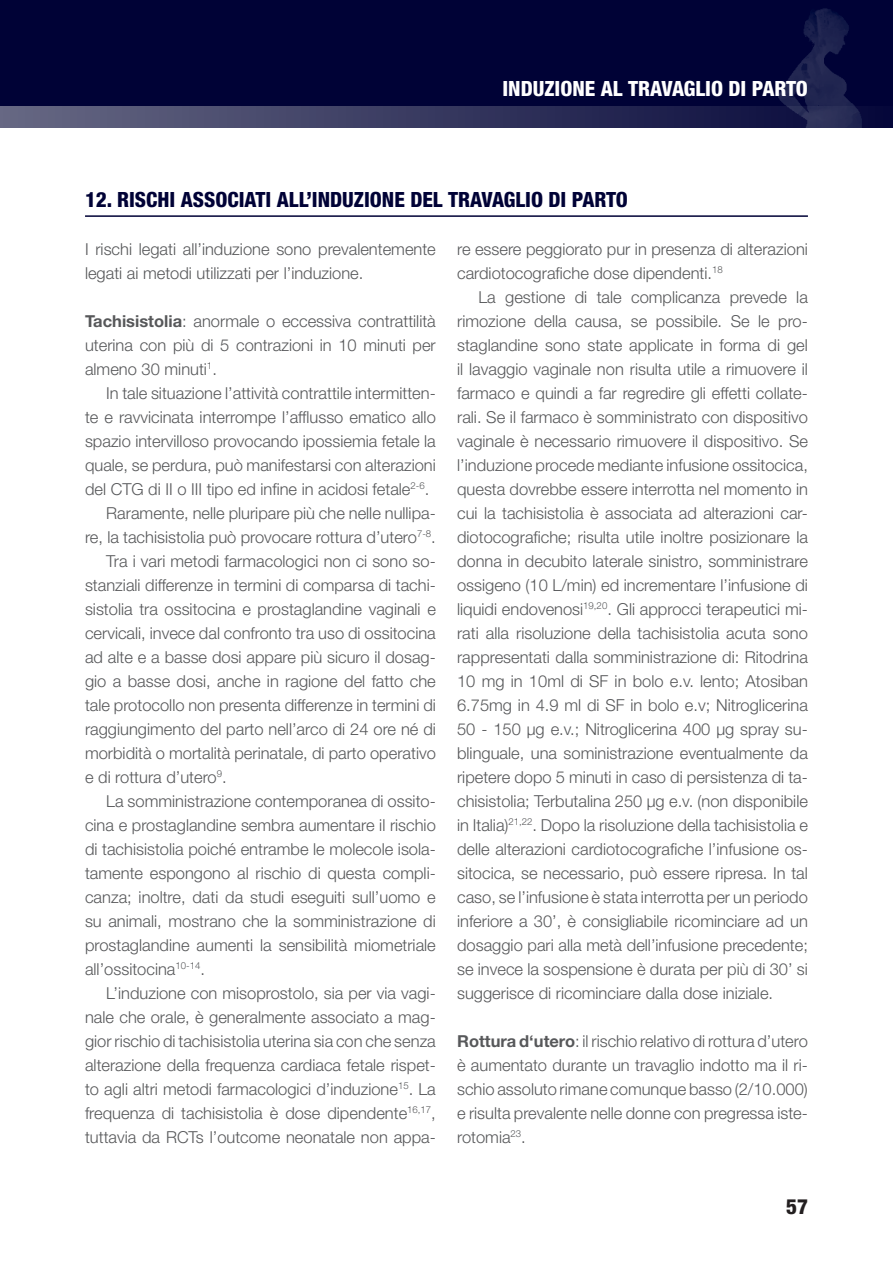
<style>
.page{position:relative;width:893px;height:1263px;background:#fff}
.page>*{position:absolute;margin:0;border:0;box-sizing:border-box;transform-origin:0 0}
.t1{font:800 condensed 21px "Helvetica Neue LT Std";color:#000236}
.t2{font:800 condensed 21px "Helvetica Neue LT Std";color:#fff}
.t3{font:800 condensed 21px "Helvetica Neue LT Std";color:#231f20}
.t4{font:300 16.5px/24px "Helvetica Neue LT Std";color:#57585a;text-align:justify}
.s1{font-weight:700}
</style>
<div class="page">
<div style="left:0;top:0;width:893px;height:128px;background:#000236"></div>
<img style="left:778px;top:8px;width:77px;height:98px">
<svg style="left:0;top:106px;width:862px;height:22px;background:#393b61"></svg>
<hr style="left:85px;top:215px;width:723px;height:2px;background:#000236">
<p class="t2" style="left:502px;top:75px;width:307px">INDUZIONE AL TRAVAGLIO DI PARTO</p>
<p class="t1" style="left:85px;top:186px;width:544px">12. RISCHI ASSOCIATI ALL’INDUZIONE DEL TRAVAGLIO DI PARTO</p>
<p class="t4" style="left:85px;top:237px;width:352px">I rischi legati all’induzione sono prevalentemente legati ai metodi utilizzati per l’induzione.</p>
<p class="t4" style="left:85px;top:309px;width:352px"><span class="s1">Tachisistolia</span>: anormale o eccessiva contrattilità uterina con più di 5 contrazioni in 10 minuti per almeno 30 minuti<sup>1</sup>.</p>
<p class="t4" style="left:106px;top:381px;width:331px">In tale situazione l’attività contrattile intermitten‑</p>
<p class="t4" style="left:85px;top:405px;width:352px">te e ravvicinata interrompe l’afflusso ematico allo</p>
<p class="t4" style="left:85px;top:429px;width:352px">spazio intervilloso provocando ipossiemia fetale la</p>
<p class="t4" style="left:85px;top:453px;width:352px">quale, se perdura, può manifestarsi con alterazioni</p>
<p class="t4" style="left:85px;top:477px;width:346px">del CTG di II o III tipo ed infine in acidosi fetale<sup>2-6</sup>.</p>
<p class="t4" style="left:106px;top:501px;width:331px">Raramente, nelle pluripare più che nelle nullipa‑</p>
<p class="t4" style="left:85px;top:525px;width:352px">re, la tachisistolia può provocare rottura d’utero<sup>7-8</sup>.</p>
<p class="t4" style="left:106px;top:549px;width:331px">Tra i vari metodi farmacologici non ci sono so‑</p>
<p class="t4" style="left:85px;top:573px;width:352px">stanziali differenze in termini di comparsa di tachi‑</p>
<p class="t4" style="left:85px;top:597px;width:352px">sistolia tra ossitocina e prostaglandine vaginali e</p>
<p class="t4" style="left:85px;top:621px;width:352px">cervicali, invece dal confronto tra uso di ossitocina</p>
<p class="t4" style="left:85px;top:645px;width:352px">ad alte e a basse dosi appare più sicuro il dosag‑</p>
<p class="t4" style="left:85px;top:669px;width:352px">gio a basse dosi, anche in ragione del fatto che</p>
<p class="t4" style="left:85px;top:693px;width:352px">tale protocollo non presenta differenze in termini di</p>
<p class="t4" style="left:85px;top:717px;width:352px">raggiungimento del parto nell’arco di 24 ore né di</p>
<p class="t4" style="left:85px;top:741px;width:352px">morbidità o mortalità perinatale, di parto operativo</p>
<p class="t4" style="left:85px;top:765px;width:143px">e di rottura d’utero<sup>9</sup>.</p>
<p class="t4" style="left:106px;top:789px;width:331px">La somministrazione contemporanea di ossito‑</p>
<p class="t4" style="left:85px;top:813px;width:352px">cina e prostaglandine sembra aumentare il rischio</p>
<p class="t4" style="left:85px;top:837px;width:352px">di tachisistolia poiché entrambe le molecole isola‑</p>
<p class="t4" style="left:85px;top:861px;width:352px">tamente espongono al rischio di questa compli‑</p>
<p class="t4" style="left:85px;top:885px;width:352px">canza; inoltre, dati da studi eseguiti sull’uomo e</p>
<p class="t4" style="left:85px;top:909px;width:352px">su animali, mostrano che la somministrazione di</p>
<p class="t4" style="left:85px;top:933px;width:352px">prostaglandine aumenti la sensibilità miometriale</p>
<p class="t4" style="left:85px;top:957px;width:121px">all’ossitocina<sup>10-14</sup>.</p>
<p class="t4" style="left:106px;top:981px;width:331px">L’induzione con misoprostolo, sia per via vagi‑</p>
<p class="t4" style="left:85px;top:1005px;width:352px">nale che orale, è generalmente associato a mag‑</p>
<p class="t4" style="left:85px;top:1029px;width:352px">gior rischio di tachisistolia uterina sia con che senza</p>
<p class="t4" style="left:85px;top:1053px;width:352px">alterazione della frequenza cardiaca fetale rispet‑</p>
<p class="t4" style="left:85px;top:1077px;width:352px">to agli altri metodi farmacologici d’induzione<sup>15</sup>. La</p>
<p class="t4" style="left:85px;top:1101px;width:352px">frequenza di tachisistolia è dose dipendente<sup>16,17</sup>,</p>
<p class="t4" style="left:85px;top:1125px;width:352px">tuttavia da RCTs l’outcome neonatale non appa‑</p>
<p class="t4" style="left:457px;top:237px;width:352px">re essere peggiorato pur in presenza di alterazioni cardiotocografiche dose dipendenti.<sup>18</sup></p>
<p class="t4" style="left:457px;top:285px;width:352px;text-indent:21px">La gestione di tale complicanza prevede la rimozione della causa, se possibile. Se le pro‑ staglandine sono state applicate in forma di gel il lavaggio vaginale non risulta utile a rimuovere il farmaco e quindi a far regredire gli effetti collate‑ rali. Se il farmaco è somministrato con dispositivo vaginale è necessario rimuovere il dispositivo. Se l’induzione procede mediante infusione ossitocica, questa dovrebbe essere interrotta nel momento in cui la tachisistolia è associata ad alterazioni car‑ diotocografiche; risulta utile inoltre posizionare la donna in decubito laterale sinistro, somministrare ossigeno (10 L/min) ed incrementare l’infusione di liquidi endovenosi<sup>19,20</sup>. Gli approcci terapeutici mi‑ rati alla risoluzione della tachisistolia acuta sono rappresentati dalla somministrazione di: Ritodrina 10 mg in 10ml di SF in bolo e.v. lento; Atosiban 6.75mg in 4.9 ml di SF in bolo e.v; Nitroglicerina 50 - 150 μg e.v.; Nitroglicerina 400 μg spray su‑ blinguale, una soministrazione eventualmente da ripetere dopo 5 minuti in caso di persistenza di ta‑ chisistolia; Terbutalina 250 μg e.v. (non disponibile in Italia)<sup>21,22</sup>. Dopo la risoluzione della tachisistolia e delle alterazioni cardiotocografiche l’infusione os‑ sitocica, se necessario, può essere ripresa. In tal caso, se l’infusione è stata interrotta per un periodo inferiore a 30’, è consigliabile ricominciare ad un dosaggio pari alla metà dell’infusione precedente; se invece la sospensione è durata per più di 30’ si suggerisce di ricominciare dalla dose iniziale.</p>
<p class="t4" style="left:457px;top:1029px;width:352px"><span class="s1">Rottura d‘utero</span>: il rischio relativo di rottura d’utero è aumentato durante un travaglio indotto ma il ri‑ schio assoluto rimane comunque basso (2/10.000) e risulta prevalente nelle donne con pregressa iste‑ rotomia<sup>23</sup>.</p>
<p class="t3" style="left:786px;top:1194px;width:23px">57</p>
</div>
